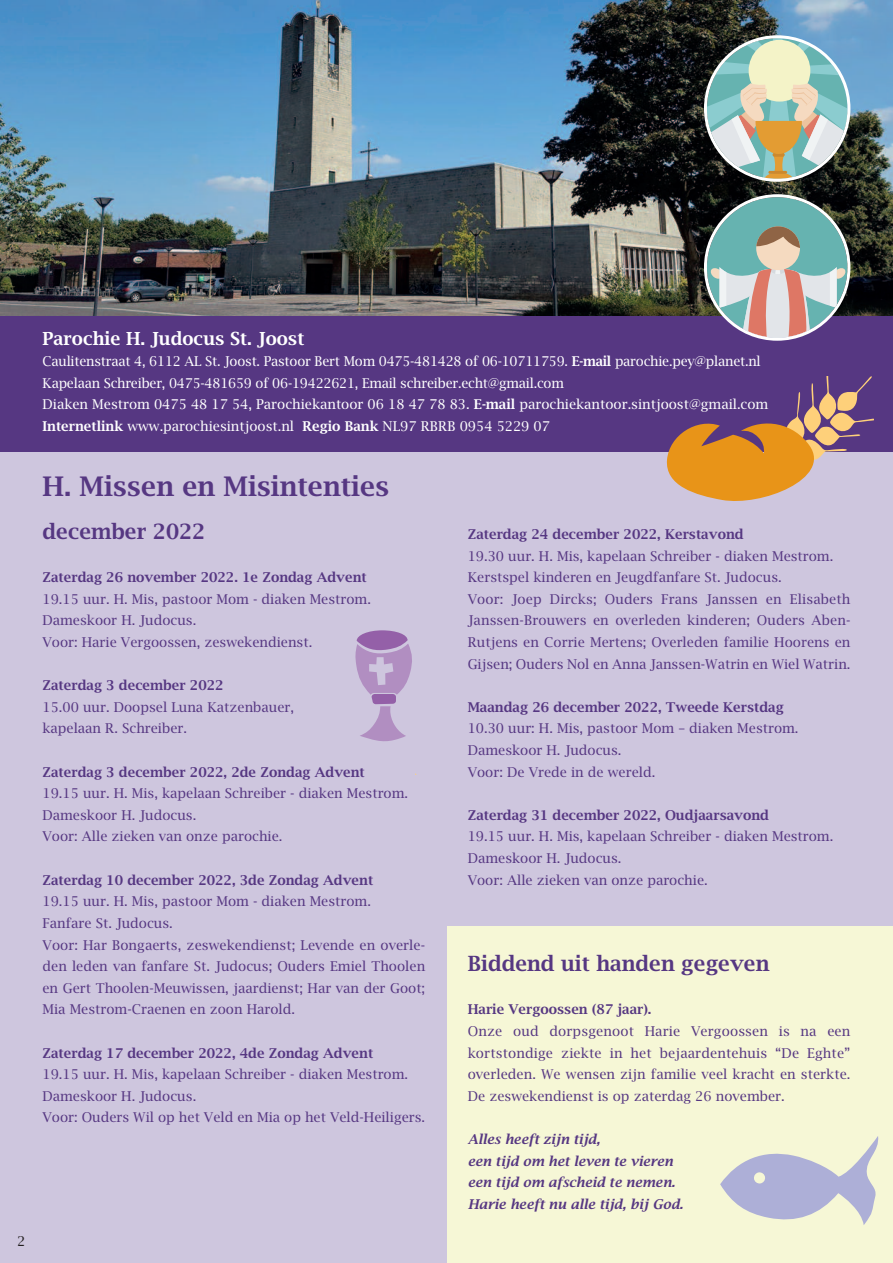
<style>
.page{position:relative;width:893px;height:1263px;background:#cec6de}
.page>*{position:absolute;margin:0;border:0;box-sizing:border-box;transform-origin:0 0}
.t1{font:600 27px "Lucida Bright";color:#563782}
.t2{font:600 21px "Lucida Bright";color:#563782}
.t3{font:600 18px "Lucida Bright";color:#fff}
.t4{font:13.5px/21.6px "Lucida Bright";color:#563782}
.t5{font:13.5px/21.6px "Lucida Bright";letter-spacing:-.015em;color:#fff}
.t6{font:600 13.5px "Lucida Bright";color:#563782}
.t7{font:italic 600 13.5px/21.6px "Lucida Bright";color:#563782}
.t8{font:13.5px "Lucida Bright";color:#231f20}
.s1{font-weight:600}
</style>
<div class="page">
<div style="left:446px;top:926px;width:447px;height:337px;background:#f6f7d6"></div>
<div style="left:0;top:316px;width:893px;height:136px;background:#563782"></div>
<img style="left:0;top:0;width:893px;height:316px">
<svg style="left:704px;top:194px;width:146px;height:147px;background:#8c9b9d"></svg>
<svg style="left:704px;top:35px;width:146px;height:147px;background:#9dafa2"></svg>
<svg style="left:720px;top:1136px;width:159px;height:89px"></svg>
<svg style="left:355px;top:630px;width:57px;height:112px"></svg>
<svg style="left:666px;top:377px;width:208px;height:124px"></svg>
<p class="t8" style="left:17px;top:1233px;width:10px">2</p>
<h3 class="t3" style="left:43px;top:328px;width:263px">Parochie H. Judocus St. Joost</h3>
<p class="t5" style="left:43px;top:351px;width:727px">Caulitenstraat 4, 6112 AL St. Joost. Pastoor Bert Mom 0475-481428 of 06-10711759. <span class="s1">E-mail</span> parochie.pey@planet.nl Kapelaan Schreiber, 0475-481659 of 06-19422621, Email schreiber.echt@gmail.com<br>Diaken Mestrom 0475 48 17 54, Parochiekantoor 06 18 47 78 83. <span class="s1">E-mail</span> parochiekantoor.sintjoost@gmail.com <span class="s1">Internetlink</span> www.parochiesintjoost.nl <span class="s1">Regio Bank</span> NL97 RBRB 0954 5229 07</p>
<h1 class="t1" style="left:43px;top:471px;width:348px">H. Missen en Misintenties</h1>
<h2 class="t2" style="left:43px;top:519px;width:164px">december 2022</h2>
<p class="t6" style="left:43px;top:570px;width:326px">Zaterdag 26 november 2022. 1e Zondag Advent</p>
<p class="t4" style="left:43px;top:588px;width:330px">19.15 uur. H. Mis, pastoor Mom - diaken Mestrom.<br>Dameskoor H. Judocus.<br>Voor: Harie Vergoossen, zeswekendienst.</p>
<p class="t6" style="left:43px;top:678px;width:183px">Zaterdag 3 december 2022</p>
<p class="t4" style="left:43px;top:696px;width:253px">15.00 uur. Doopsel Luna Katzenbauer, kapelaan R. Schreiber.</p>
<p class="t6" style="left:43px;top:764px;width:324px">Zaterdag 3 december 2022, 2de Zondag Advent</p>
<p class="t4" style="left:43px;top:783px;width:367px">19.15 uur. H. Mis, kapelaan Schreiber - diaken Mestrom.<br>Dameskoor H. Judocus.<br>Voor: Alle zieken van onze parochie.</p>
<p class="t6" style="left:43px;top:872px;width:332px">Zaterdag 10 december 2022, 3de Zondag Advent</p>
<p class="t4" style="left:42px;top:891px;width:384px">19.15 uur. H. Mis, pastoor Mom - diaken Mestrom.<br>Fanfare St. Judocus.<br>Voor: Har Bongaerts, zeswekendienst; Levende en overle&shy;den leden van fanfare St. Judocus; Ouders Emiel Thoolen en Gert Thoolen-Meuwissen, jaardienst; Har van der Goot; Mia Mestrom-Craenen en zoon Harold.</p>
<p class="t6" style="left:42px;top:1045px;width:332px">Zaterdag 17 december 2022, 4de Zondag Advent</p>
<p class="t4" style="left:42px;top:1064px;width:384px">19.15 uur. H. Mis, kapelaan Schreiber - diaken Mestrom.<br>Dameskoor H. Judocus.<br>Voor: Ouders Wil op het Veld en Mia op het Veld-Heiligers.</p>
<p class="t6" style="left:468px;top:526px;width:277px">Zaterdag 24 december 2022, Kerstavond</p>
<p class="t4" style="left:468px;top:545px;width:384px">19.30 uur. H. Mis, kapelaan Schreiber - diaken Mestrom.<br>Kerstspel kinderen en Jeugdfanfare St. Judocus.<br>Voor: Joep Dircks; Ouders Frans Janssen en Elisabeth Janssen-Brouwers en overleden kinderen; Ouders Aben-Rutjens en Corrie Mertens; Overleden familie Hoorens en Gijsen; Ouders Nol en Anna Janssen-Watrin en Wiel Watrin.</p>
<p class="t6" style="left:468px;top:699px;width:318px">Maandag 26 december 2022, Tweede Kerstdag</p>
<p class="t4" style="left:468px;top:718px;width:332px">10.30 uur: H. Mis, pastoor Mom – diaken Mestrom.<br>Dameskoor H. Judocus.<br>Voor: De Vrede in de wereld.</p>
<p class="t6" style="left:468px;top:807px;width:303px">Zaterdag 31 december 2022, Oudjaarsavond</p>
<p class="t4" style="left:468px;top:826px;width:367px">19.15 uur. H. Mis, kapelaan Schreiber - diaken Mestrom.<br>Dameskoor H. Judocus.<br>Voor: Alle zieken van onze parochie.</p>
<h2 class="t2" style="left:468px;top:951px;width:303px">Biddend uit handen gegeven</h2>
<p class="t6" style="left:468px;top:1002px;width:185px">Harie Vergoossen (87 jaar).</p>
<p class="t4" style="left:468px;top:1020px;width:384px;text-align:justify">Onze oud dorpsgenoot Harie Vergoossen is na een kortstondige ziekte in het bejaardentehuis “De Eghte” overleden. We wensen zijn familie veel kracht en sterkte.<br>De zeswekendienst is op zaterdag 26 november.</p>
<p class="t7" style="left:468px;top:1128px;width:217px">Alles heeft zijn tijd,<br>een tijd om het leven te vieren een tijd om afscheid te nemen.<br>Harie heeft nu alle tijd, bij God.</p>
</div>
